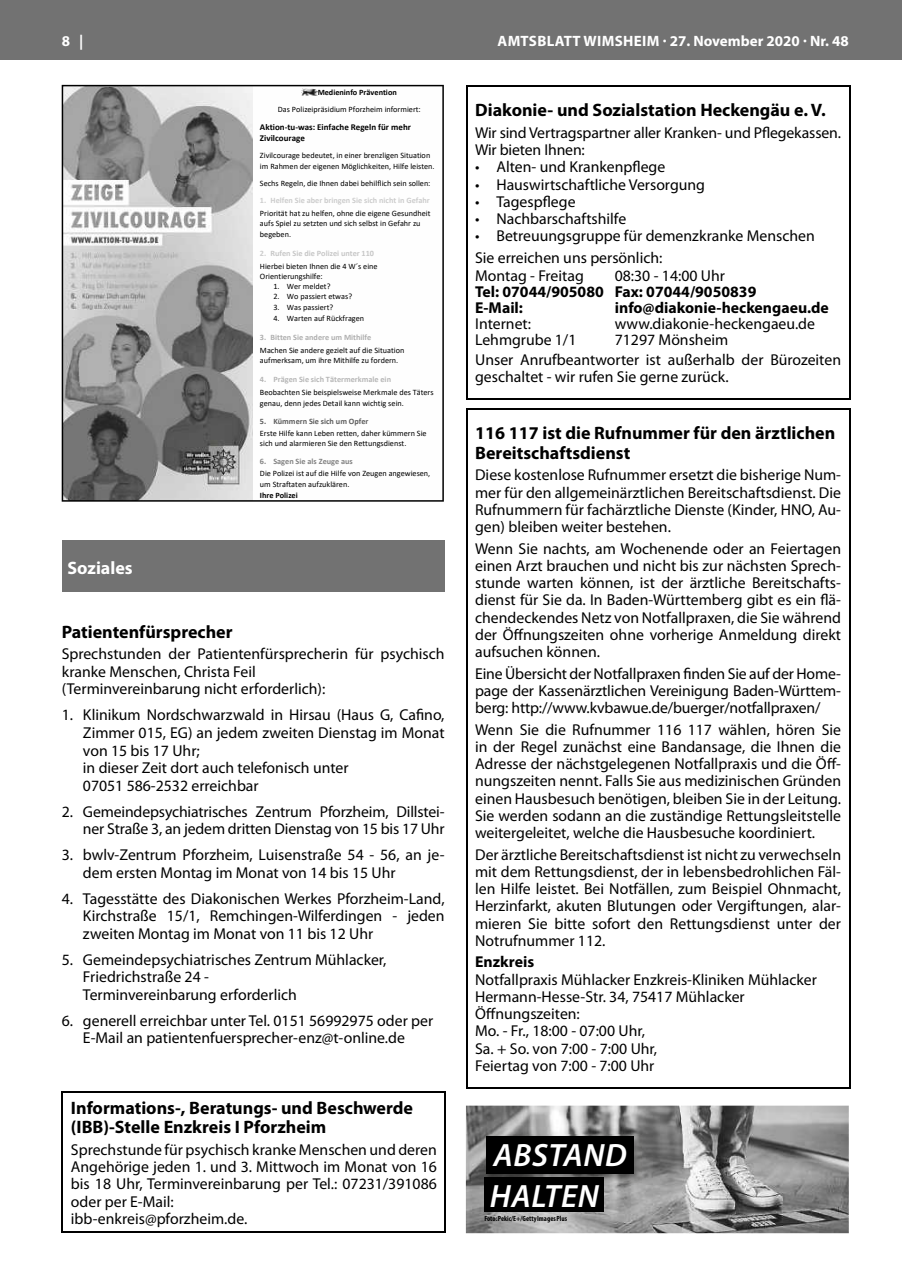
<style>
.page{position:relative;width:902px;height:1280px;background:#fff}
.page>*{position:absolute;margin:0;border:0;box-sizing:border-box;transform-origin:0 0}
.t1{font:italic 600 32.4px/41px "Myriad Pro";letter-spacing:.02em;color:#fff}
.t2{font:700 18px/19.5px "Myriad Pro";color:#000}
.t3{font:700 18px "Myriad Pro";color:#fff}
.t4{font:15.75px/17.2px "Myriad Pro";color:#000}
.t5{font:700 15.75px/16px "Myriad Pro";color:#000}
.t6{font:700 15px "Myriad Pro";letter-spacing:.005em;color:#fff}
.t7{font:700 9px/11.7px "Calibri";color:#000}
.t8{font:8.25px/10.8px "Calibri";color:#000}
.t9{font:700 8.25px "Calibri";color:#ccc}
.t10{font:700 8.25px "Calibri";color:#000}
.t11{font:700 8.25px "Calibri";letter-spacing:.005em;color:#b6b6b6}
.t12{font:700 8.25px "Calibri";color:#aeaeae}
.t13{font:700 8.25px "Calibri";color:#5d5d5d}
.t14{font:700 8.25px "Calibri";color:#818181}
.t15{font:700 condensed 7.5px "Myriad Pro";color:#000}
.s1{font-weight:700;color:#ccc}
.s2{font-weight:700;color:#c6c6c6}
</style>
<div class="page">
<div style="left:0;top:0;width:901px;height:60px;background:#727272"></div>
<svg style="left:62px;top:85px;width:382px;height:417px"></svg>
<div style="left:62px;top:541px;width:382px;height:51px;background:#727272"></div>
<hr style="left:62px;top:1091px;width:384px;height:2px;background:#000">
<hr style="left:62px;top:1093px;width:1px;height:139px;background:#000">
<hr style="left:444px;top:1093px;width:2px;height:139px;background:#000">
<hr style="left:62px;top:1232px;width:384px;height:1px;background:#000">
<hr style="left:466px;top:85px;width:384px;height:2px;background:#000">
<hr style="left:466px;top:87px;width:1px;height:311px;background:#000">
<hr style="left:848px;top:87px;width:2px;height:311px;background:#000">
<hr style="left:466px;top:398px;width:384px;height:2px;background:#000">
<hr style="left:466px;top:408px;width:384px;height:2px;background:#000">
<hr style="left:466px;top:410px;width:1px;height:677px;background:#000">
<hr style="left:848px;top:410px;width:2px;height:677px;background:#000">
<hr style="left:466px;top:1087px;width:384px;height:2px;background:#000">
<img style="left:466px;top:1106px;width:382px;height:127px">
<img style="left:485px;top:1134px;width:156px;height:48px">
<div style="left:486px;top:1136px;width:147px;height:38px;background:#000"></div>
<div style="left:484px;top:1177px;width:120px;height:35px;background:#000"></div>
<p class="t6" style="left:62px;top:31px;width:23px">8 |</p>
<p class="t6" style="left:497px;top:31px;width:352px">amtsblatt wimsheim · 27. November 2020 · Nr. 48</p>
<p class="t10" style="left:317px;top:87px;width:81px">Medieninfo Prävention</p>
<p class="t8" style="left:278px;top:104px;width:144px">Das Polizeipräsidium Pforzheim informiert:</p>
<p class="t7" style="left:260px;top:121px;width:153px">Aktion-tu-was: Einfache Regeln für mehr<br>Zivilcourage</p>
<p class="t8" style="left:260px;top:150px;width:176px">Zivilcourage bedeutet, in einer brenzligen Situation im Rahmen der eigenen Möglichkeiten, Hilfe leisten.</p>
<p class="t8" style="left:260px;top:178px;width:172px">Sechs Regeln, die Ihnen dabei behilflich sein sollen:</p>
<p class="t9" style="left:260px;top:194px;width:171px">1. Helfen Sie aber bringen Sie sich nicht in Gefahr</p>
<p class="t8" style="left:260px;top:207px;width:172px">Priorität hat zu helfen, ohne die eigene Gesundheit aufs Spiel zu setzten und sich selbst in Gefahr zu begeben.</p>
<p class="t8" style="left:260px;top:247px;width:119px;line-height:12.6px"><span class="s1">2.</span> <span class="s2">Rufen Sie die Polizei unter 110<br></span>Hierbei bieten Ihnen die 4 W´s eine</p>
<p class="t8" style="left:260px;top:270px;width:64px">Orientierungshilfe:</p>
<p class="t8" style="left:273px;top:280px;width:59px">1. Wer meldet?</p>
<p class="t8" style="left:273px;top:291px;width:80px">2. Wo passiert etwas?</p>
<p class="t8" style="left:273px;top:302px;width:61px">3. Was passiert?</p>
<p class="t8" style="left:273px;top:313px;width:92px">4. Warten auf Rückfragen</p>
<p class="t12" style="left:260px;top:331px;width:113px">3. Bitten Sie andere um Mithilfe</p>
<p class="t8" style="left:260px;top:344px;width:146px">Machen Sie andere gezielt auf die Situation aufmerksam, um ihre Mithilfe zu fordern.</p>
<p class="t11" style="left:260px;top:374px;width:133px">4. Prägen Sie sich Tätermerkmale ein</p>
<p class="t8" style="left:260px;top:387px;width:175px">Beobachten Sie beispielsweise Merkmale des Täters genau, denn jedes Detail kann wichtig sein.</p>
<p class="t13" style="left:260px;top:416px;width:110px">5. Kümmern Sie sich um Opfer</p>
<p class="t8" style="left:260px;top:428px;width:168px;line-height:10.1px">Erste Hilfe kann Leben retten, daher kümmern Sie sich und alarmieren Sie den Rettungsdienst.</p>
<p class="t14" style="left:260px;top:455px;width:94px">6. Sagen Sie als Zeuge aus</p>
<p class="t8" style="left:260px;top:468px;width:172px">Die Polizei ist auf die Hilfe von Zeugen angewiesen, um Straftaten aufzuklären.</p>
<p class="t10" style="left:260px;top:489px;width:39px">Ihre Polizei</p>
<p class="t2" style="left:475px;top:100px;width:352px">diakonie- und sozialstation heckengäu e. V.</p>
<p class="t4" style="left:475px;top:124px;width:367px">Wir sind Vertragspartner aller Kranken- und Pflegekassen.<br>Wir bieten Ihnen:</p>
<p class="t4" style="left:475px;top:158px;width:192px">• Alten- und Krankenpflege</p>
<p class="t4" style="left:475px;top:175px;width:231px">• Hauswirtschaftliche Versorgung</p>
<p class="t4" style="left:475px;top:193px;width:102px">• Tagespflege</p>
<p class="t4" style="left:475px;top:210px;width:152px">• Nachbarschaftshilfe</p>
<p class="t4" style="left:475px;top:225px;width:341px;line-height:21.5px">• Betreuungsgruppe für demenzkranke Menschen<br>Sie erreichen uns persönlich:</p>
<p class="t4" style="left:475px;top:267px;width:110px">Montag - Freitag</p>
<p class="t4" style="left:614px;top:267px;width:112px">08:30 - 14:00 Uhr</p>
<p class="t5" style="left:475px;top:283px;width:283px">tel: 07044/905080 Fax: 07044/9050839 e-mail:</p>
<p class="t5" style="left:614px;top:299px;width:216px">info@diakonie-heckengaeu.de</p>
<p class="t4" style="left:475px;top:315px;width:57px">Internet:</p>
<p class="t4" style="left:614px;top:315px;width:202px">www.diakonie-heckengaeu.de</p>
<p class="t4" style="left:475px;top:331px;width:103px">Lehmgrube 1/1</p>
<p class="t4" style="left:475px;top:330px;width:367px;line-height:19.4px;text-indent:140px">71297 Mönsheim<br>Unser Anrufbeantworter ist außerhalb der Bürozeiten</p>
<p class="t4" style="left:475px;top:368px;width:255px">geschaltet - wir rufen Sie gerne zurück.</p>
<p class="t2" style="left:475px;top:423px;width:361px">116 117 ist die Rufnummer für den ärztlichen bereitschaftsdienst</p>
<p class="t4" style="left:475px;top:466px;width:367px;text-align:justify">Diese kostenlose Rufnummer ersetzt die bisherige Num&shy;mer für den allgemeinärztlichen Bereitschaftsdienst. Die Rufnummern für fachärztliche Dienste (Kinder, HNO, Au&shy;gen) bleiben weiter bestehen.</p>
<p class="t4" style="left:475px;top:539px;width:367px;text-align:justify">Wenn Sie nachts, am Wochenende oder an Feiertagen einen Arzt brauchen und nicht bis zur nächsten Sprech&shy;stunde warten können, ist der ärztliche Bereitschafts&shy;dienst für Sie da. In Baden-Württemberg gibt es ein flä&shy;chendeckendes Netz von Notfallpraxen, die Sie während der Öffnungszeiten ohne vorherige Anmeldung direkt aufsuchen können.</p>
<p class="t4" style="left:475px;top:664px;width:367px;text-align:justify">Eine Übersicht der Notfallpraxen finden Sie auf der Home&shy;page der Kassenärztlichen Vereinigung Baden-Württem&shy;berg: http://www.kvbawue.de/buerger/notfallpraxen/</p>
<p class="t4" style="left:475px;top:720px;width:367px;text-align:justify">Wenn Sie die Rufnummer 116 117 wählen, hören Sie in der Regel zunächst eine Bandansage, die Ihnen die Adresse der nächstgelegenen Notfallpraxis und die Öff&shy;nungszeiten nennt. Falls Sie aus medizinischen Gründen einen Hausbesuch benötigen, bleiben Sie in der Leitung.<br>Sie werden sodann an die zuständige Rettungsleitstelle weitergeleitet, welche die Hausbesuche koordiniert.</p>
<p class="t4" style="left:475px;top:845px;width:367px;text-align:justify">Der ärztliche Bereitschaftsdienst ist nicht zu verwechseln mit dem Rettungsdienst, der in lebensbedrohlichen Fäl&shy;len Hilfe leistet. Bei Notfällen, zum Beispiel Ohnmacht, Herzinfarkt, akuten Blutungen oder Vergiftungen, alar&shy;mieren Sie bitte sofort den Rettungsdienst unter der Notrufnummer 112.</p>
<p class="t5" style="left:475px;top:953px;width:61px">enzkreis</p>
<p class="t4" style="left:475px;top:970px;width:343px">Notfallpraxis Mühlacker Enzkreis-Kliniken Mühlacker<br>Hermann-Hesse-Str. 34, 75417 Mühlacker<br>Öffnungszeiten:<br>Mo. - Fr., 18:00 - 07:00 Uhr,<br>Sa. + So. von 7:00 - 7:00 Uhr,<br>Feiertag von 7:00 - 7:00 Uhr</p>
<p class="t3" style="left:67px;top:556px;width:67px">Soziales</p>
<p class="t2" style="left:62px;top:621px;width:172px">Patientenfürsprecher</p>
<p class="t4" style="left:62px;top:645px;width:384px">Sprechstunden der Patientenfürsprecherin für psychisch kranke Menschen, Christa Feil<br>(Terminvereinbarung nicht erforderlich):</p>
<p class="t4" style="left:83px;top:706px;width:363px;text-indent:-21px">1. Klinikum Nordschwarzwald in Hirsau (Haus G, Cafino, Zimmer 015, EG) an jedem zweiten Dienstag im Monat von 15 bis 17 Uhr;<br>in dieser Zeit dort auch telefonisch unter<br>07051 586-2532 erreichbar</p>
<p class="t4" style="left:62px;top:802px;width:384px;text-align:right">2. Gemeindepsychiatrisches Zentrum Pforzheim, Dillstei&shy;ner Straße 3, an jedem dritten Dienstag von 15 bis 17 Uhr</p>
<p class="t4" style="left:83px;top:846px;width:363px;text-indent:-21px">3. bwlv-Zentrum Pforzheim, Luisenstraße 54 - 56, an je&shy;dem ersten Montag im Monat von 14 bis 15 Uhr</p>
<p class="t4" style="left:83px;top:889px;width:363px;text-align:justify;text-indent:-21px">4. Tagesstätte des Diakonischen Werkes Pforzheim-Land, Kirchstraße 15/1, Remchingen-Wilferdingen - jeden zweiten Montag im Monat von 11 bis 12 Uhr</p>
<p class="t4" style="left:83px;top:950px;width:305px;text-indent:-21px">5. Gemeindepsychiatrisches Zentrum Mühlacker,<br>Friedrichstraße 24 -<br>Terminvereinbarung erforderlich</p>
<p class="t4" style="left:62px;top:1012px;width:373px;text-align:center">6. generell erreichbar unter Tel. 0151 56992975 oder per<br>E-Mail an patientenfuersprecher-enz@t-online.de</p>
<p class="t2" style="left:71px;top:1097px;width:343px">informations-, beratungs- und beschwerde (ibb)-stelle enzkreis i Pforzheim</p>
<p class="t4" style="left:71px;top:1141px;width:367px">Sprechstunde für psychisch kranke Menschen und deren Angehörige jeden 1. und 3. Mittwoch im Monat von 16 bis 18 Uhr, Terminvereinbarung per Tel.: 07231/391086 oder per E-Mail:<br>ibb-enkreis@pforzheim.de.</p>
<h1 class="t1" style="left:490px;top:1135px;width:138px">ABSTAND<br>HALTEN</h1>
<p class="t15" style="left:484px;top:1215px;width:84px">Foto: Pekic/E+/Getty Images Plus</p>
</div>
